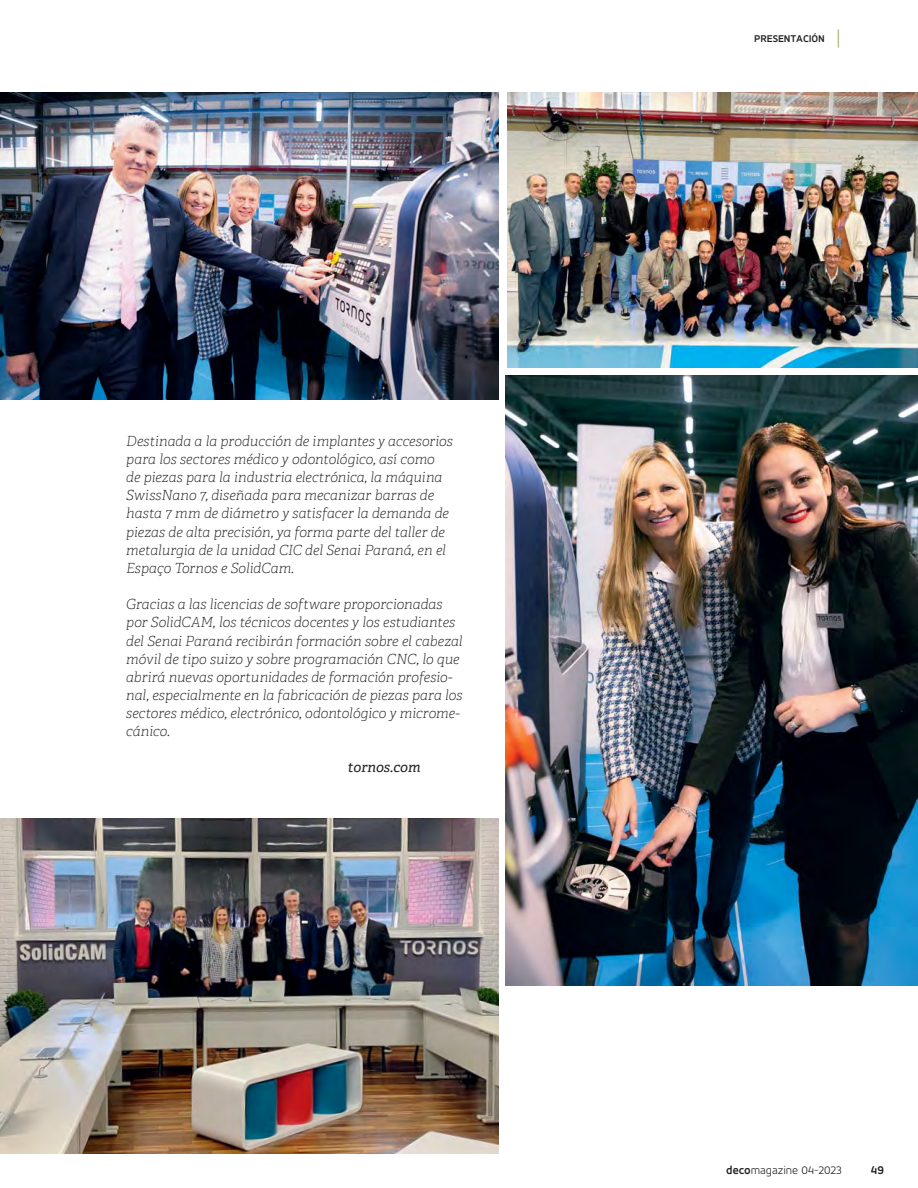
<style>
.page{position:relative;width:918px;height:1188px;background:#fff}
.page>*{position:absolute;margin:0;border:0;box-sizing:border-box;transform-origin:0 0}
.t1{font:italic 100 13.95px/18.1px "Adelle";color:#231f20}
.t2{font:italic 13.95px "Tornos Adelle";color:#231f20}
.t3{font:300 12px "Tornos Accord Alt";color:#231f20}
.t4{font:700 12px "Tornos Accord Alt";color:#231f20}
.t5{font:700 10.5px "Tornos Accord Alt";letter-spacing:-.01em;color:#231f20}
.s1{font-family:"DIN Pro";font-weight:300;font-size:21px;color:#aaa869}
.s2{font-weight:700}
</style>
<div class="page">
<img style="left:507px;top:92px;width:411px;height:276px">
<img style="left:505px;top:375px;width:413px;height:610px">
<img style="left:0;top:92px;width:498px;height:308px">
<img style="left:0;top:818px;width:498px;height:336px">
<p class="t1" style="left:126px;top:433px;width:328px">Destinada a la producción de implantes y accesorios para los sectores médico y odontológico, así como<br>de piezas para la industria electrónica, la máquina SwissNano 7, diseñada para mecanizar barras de hasta 7 mm de diámetro y satisfacer la demanda de piezas de alta precisión, ya forma parte del taller de metalurgia de la unidad CIC del Senai Paraná, en el Espaço Tornos e SolidCam.</p>
<p class="t1" style="left:126px;top:597px;width:338px">Gracias a las licencias de software proporcionadas por SolidCAM, los técnicos docentes y los estudiantes del Senai Paraná recibirán formación sobre el cabezal móvil de tipo suizo y sobre programación CNC, lo que abrirá nuevas oportunidades de formación profesio&shy;nal, especialmente en la fabricación de piezas para los sectores médico, electrónico, odontológico y microme&shy;cánico.</p>
<p class="t2" style="left:348px;top:761px;width:74px">tornos.com</p>
<p class="t5" style="left:754px;top:33px;width:89px">PRESENTACIÓN <span class="s1">|</span></p>
<p class="t3" style="left:726px;top:1166px;width:117px"><span class="s2">deco</span>magazine 04-2023</p>
<p class="t4" style="left:871px;top:1165px;width:15px">49</p>
</div>
